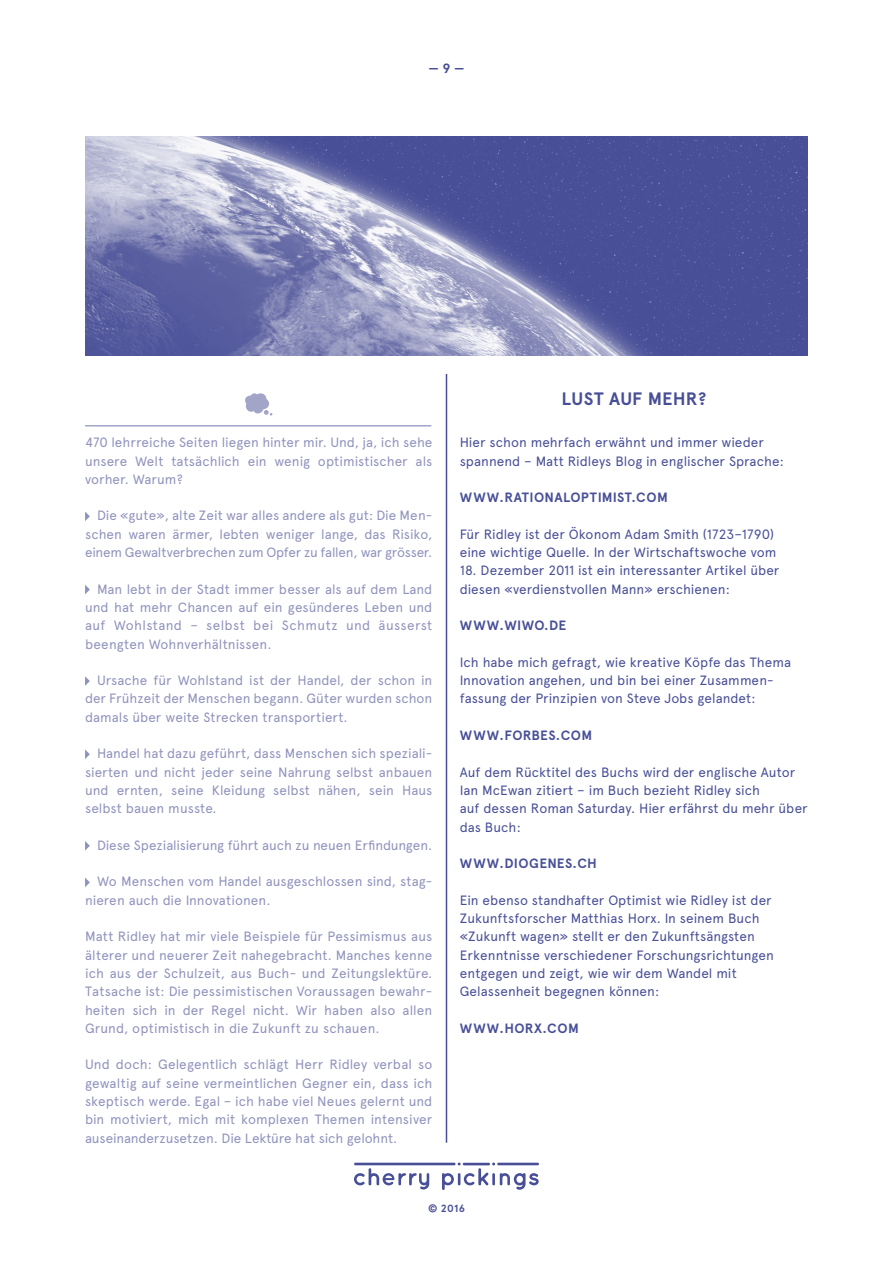
<style>
.page{position:relative;width:893px;height:1263px;background:#fff}
.page>*{position:absolute;margin:0;border:0;box-sizing:border-box;transform-origin:0 0}
.t1{font:700 18px "Apercu";color:#484f97}
.t2{font:13.5px/18.3px "Apercu";letter-spacing:.005em;color:#9093bd;text-align:justify}
.t3{font:13.5px/18.3px "Apercu";letter-spacing:.005em;color:#484f97}
.t4{font:700 13.5px "Apercu";letter-spacing:.03em;color:#484f97}
.t5{font:700 10.5px "Apercu";color:#484f97}
</style>
<div class="page">
<svg style="left:354px;top:1168px;width:75px;height:21px"></svg>
<hr style="left:354px;top:1163px;width:102px;height:2px;background:#484f97">
<svg style="left:442px;top:1162px;width:97px;height:28px"></svg>
<hr style="left:463px;top:1163px;width:27px;height:2px;background:#484f97">
<hr style="left:446px;top:374px;width:1px;height:769px;background:#484f97">
<hr style="left:85px;top:425px;width:346px;height:1px;background:#a2a5c8">
<svg style="left:245px;top:393px;width:27px;height:23px"></svg>
<svg style="left:85px;top:511px;width:5px;height:10px"></svg>
<svg style="left:85px;top:585px;width:5px;height:9px"></svg>
<svg style="left:85px;top:676px;width:5px;height:10px"></svg>
<svg style="left:85px;top:749px;width:5px;height:10px"></svg>
<svg style="left:85px;top:841px;width:5px;height:10px"></svg>
<svg style="left:85px;top:877px;width:5px;height:10px"></svg>
<img style="left:85px;top:136px;width:723px;height:220px">
<p class="t4" style="left:428px;top:60px;width:38px">— 9 —</p>
<p class="t2" style="left:85px;top:433px;width:349px">470 lehrreiche Seiten liegen hinter mir. U nd, ja, ich sehe unsere Welt tatsächlich ein wenig optimistischer als vorher. Warum?</p>
<p class="t2" style="left:85px;top:506px;width:349px;text-indent:12px">Die «gute», alte Zeit war alles andere als gut: Die Men&shy;schen waren ärmer, lebten weniger lange, das Risiko, einem Gewaltverbrechen zum Opfer zu fallen, war grösser.</p>
<p class="t2" style="left:85px;top:580px;width:349px;text-indent:12px">Man lebt in der Stadt immer besser als auf dem Land und hat mehr Chancen auf ein gesünderes Leben und auf Wohlstand – selbst bei Schmutz und äusserst beengten Wohnverhältnissen.</p>
<p class="t2" style="left:85px;top:671px;width:349px;text-indent:12px">U rsache für Wohlstand ist der Handel, der schon in der Frühzeit der Menschen begann. Güter wurden schon damals über weite Strecken transportiert.</p>
<p class="t2" style="left:85px;top:744px;width:349px;text-indent:12px">Handel hat dazu geführt, dass Menschen sich speziali&shy;sierten und nicht jeder seine Nahrung selbst anbauen und ernten, seine Kleidung selbst nähen, sein Haus selbst bauen musste.</p>
<p class="t2" style="left:97px;top:836px;width:337px">Diese Spezialisierung führt auch zu neuen Erfindungen.</p>
<p class="t2" style="left:85px;top:872px;width:349px;text-indent:12px">Wo Menschen vom Handel ausgeschlossen sind, stag&shy;nieren auch die Innovationen.</p>
<p class="t2" style="left:85px;top:927px;width:349px">Matt Ridley hat mir viele Beispiele für Pessimismus aus älterer und neuerer Zeit nahegebracht. Manches kenne ich aus der Schulzeit, aus Buch- und Zeitungslektüre.<br>Tatsache ist: Die pessimistischen Voraussagen bewahr&shy;heiten sich in der Regel nicht. Wir haben also allen Grund, optimistisch in die Zukunft zu schauen.</p>
<p class="t2" style="left:85px;top:1055px;width:349px">Und doch: Gelegentlich schlägt Herr Ridley verbal so gewaltig auf seine vermeintlichen Gegner ein, dass ich skeptisch werde. Egal – ich habe viel Neues gelernt und bin motiviert, mich mit komplexen Themen intensiver auseinanderzusetzen. Die Lektüre hat sich gelohnt.</p>
<h1 class="t1" style="left:561px;top:388px;width:12px">LUST</h1>
<h1 class="t1" style="left:609px;top:388px;width:99px">AUF MEHR?</h1>
<p class="t3" style="left:460px;top:433px;width:326px">Hier schon mehrfach erwähnt und immer wieder spannend – Matt Ridleys Blog in englischer Sprache:</p>
<p class="t4" style="left:460px;top:489px;width:14px">WWW</p>
<p class="t4" style="left:500px;top:489px;width:170px">.RATIONALOPTIMIST.COM</p>
<p class="t3" style="left:460px;top:525px;width:318px">Für Ridley ist der Ökonom Adam Smith (1723–1790) eine wichtige Quelle. I n der Wirtschaftswoche vom</p>
<p class="t3" style="left:460px;top:561px;width:321px">18. Dezember 2011 ist ein interessanter Artikel über diesen «verdienstvollen Mann» erschienen:</p>
<p class="t4" style="left:460px;top:617px;width:14px">WWW</p>
<p class="t4" style="left:500px;top:617px;width:66px">.WIWO.DE</p>
<p class="t3" style="left:460px;top:653px;width:333px">Ich habe mich gefragt, wie kreative Köpfe das Thema<br>Innovation angehen, und bin bei einer Zusammen&shy;fassung der Prinzipien von Steve Jobs gelandet:</p>
<p class="t4" style="left:460px;top:727px;width:14px">WWW</p>
<p class="t4" style="left:500px;top:727px;width:94px">.FORBES.COM</p>
<p class="t3" style="left:460px;top:763px;width:349px">Auf dem Rücktitel des Buchs wird der englische Autor Ian McEwan zitiert – im Buch bezieht Ridley sich<br>auf dessen Roman Saturday. Hier erfährst du mehr über das Buch:</p>
<p class="t4" style="left:460px;top:855px;width:14px">WWW</p>
<p class="t4" style="left:500px;top:855px;width:99px">.DIOGENES.CH</p>
<p class="t3" style="left:460px;top:891px;width:316px">Ein ebenso standhafter Optimist wie Ridley ist der Zukunftsforscher Matthias Horx. In seinem Buch «Zukunft wagen» stellt er den Zukunftsängsten Erkenntnisse verschiedener Forschungsrichtungen entgegen und zeigt, wie wir dem Wandel mit Gelassenheit begegnen können:</p>
<p class="t4" style="left:460px;top:1020px;width:14px">WWW</p>
<p class="t4" style="left:500px;top:1020px;width:81px">.HORX.COM</p>
<p class="t5" style="left:428px;top:1202px;width:38px">© 2016</p>
</div>
